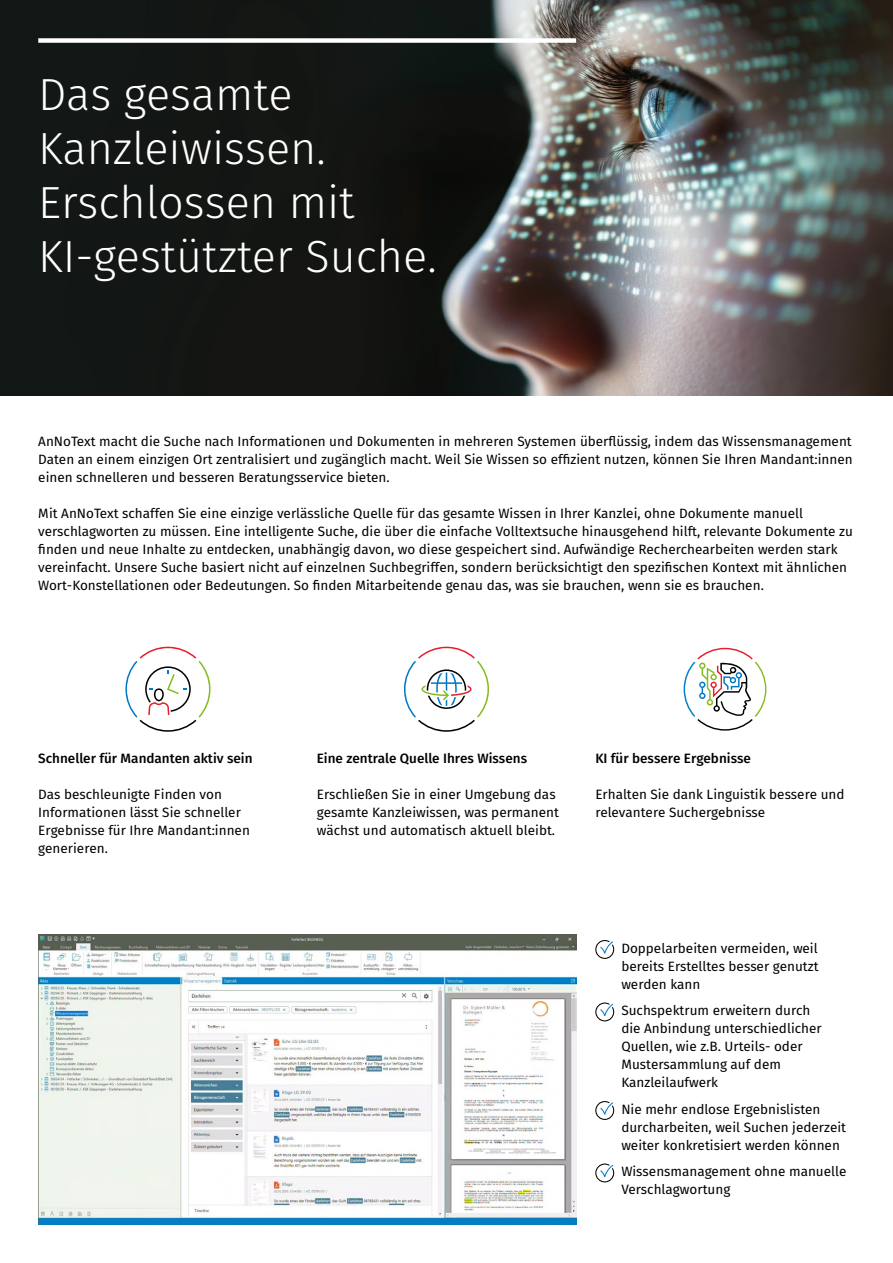
<style>
.page{position:relative;width:893px;height:1263px;background:#fff}
.page>*{position:absolute;margin:0;border:0;box-sizing:border-box;transform-origin:0 0}
.t1{font:300 45px/54px "Fira Sans";color:#fff}
.t2{font:13.5px/18px "Fira Sans";color:#000}
.t3{font:500 13.5px "Fira Sans";color:#000}
</style>
<div class="page">
<img style="left:0;top:0;width:893px;height:395px">
<div style="left:38px;top:38px;width:538px;height:5px;background:#fff"></div>
<svg style="left:595px;top:940px;width:19px;height:19px"></svg>
<svg style="left:595px;top:1002px;width:19px;height:19px"></svg>
<svg style="left:595px;top:1101px;width:19px;height:19px"></svg>
<svg style="left:595px;top:1163px;width:19px;height:19px"></svg>
<img style="left:38px;top:934px;width:538px;height:291px">
<svg style="left:684px;top:648px;width:82px;height:83px"></svg>
<svg style="left:404px;top:647px;width:85px;height:85px"></svg>
<svg style="left:125px;top:647px;width:85px;height:85px"></svg>
<h1 class="t1" style="left:38px;top:67px;width:400px">Das gesamte<br>Kanzleiwissen.<br>Erschlossen mit<br>KI-gestützter Suche.</h1>
<p class="t2" style="left:38px;top:432px;width:816px;text-align:justify">AnNoText macht die Suche nach Informationen und Dokumenten in mehreren Systemen überflüssig, indem das Wissensmanagement Daten an einem einzigen Ort zentralisiert und zugänglich macht. Weil Sie Wissen so effizient nutzen, können Sie Ihren Mandant:innen einen schnelleren und besseren Beratungsservice bieten.</p>
<p class="t2" style="left:38px;top:504px;width:816px">Mit AnNoText schaffen Sie eine einzige verlässliche Quelle für das gesamte Wissen in Ihrer Kanzlei, ohne Dokumente manuell verschlagworten zu müssen. Eine intelligente Suche, die über die einfache Volltextsuche hinausgehend hilft, relevante Dokumente zu finden und neue Inhalte zu entdecken, unabhängig davon, wo diese gespeichert sind. Aufwändige Recherchearbeiten werden stark vereinfacht. Unsere Suche basiert nicht auf einzelnen Suchbegriffen, sondern berücksichtigt den spezifischen Kontext mit ähnlichen Wort-Konstellationen oder Bedeutungen. So finden Mitarbeitende genau das, was sie brauchen, wenn sie es brauchen.</p>
<p class="t3" style="left:38px;top:748px;width:216px">Schneller für Mandanten aktiv sein</p>
<p class="t2" style="left:38px;top:785px;width:213px">Das beschleunigte Finden von<br>Informationen lässt Sie schneller<br>Ergebnisse für Ihre Mandant:innen generieren.</p>
<p class="t3" style="left:317px;top:748px;width:212px">Eine zentrale Quelle Ihres Wissens</p>
<p class="t2" style="left:317px;top:785px;width:244px">Erschließen Sie in einer Umgebung das gesamte Kanzleiwissen, was permanent wächst und automatisch aktuell bleibt.</p>
<p class="t3" style="left:595px;top:748px;width:157px">KI für bessere Ergebnisse</p>
<p class="t2" style="left:595px;top:785px;width:251px">Erhalten Sie dank Linguistik bessere und relevantere Suchergebnisse</p>
<p class="t2" style="left:621px;top:939px;width:199px;text-align:justify">Doppelarbeiten vermeiden, weil bereits Erstelltes besser genutzt werden kann</p>
<p class="t2" style="left:621px;top:1001px;width:202px">Suchspektrum erweitern durch die Anbindung unterschiedlicher<br>Quellen, wie z.B. Urteils- oder<br>Mustersammlung auf dem<br>Kanzleilaufwerk</p>
<p class="t2" style="left:621px;top:1100px;width:226px">Nie mehr endlose Ergebnislisten durcharbeiten, weil Suchen jederzeit weiter konkretisiert werden können</p>
<p class="t2" style="left:621px;top:1162px;width:227px">Wissensmanagement ohne manuelle<br>Verschlagwortung</p>
</div>
